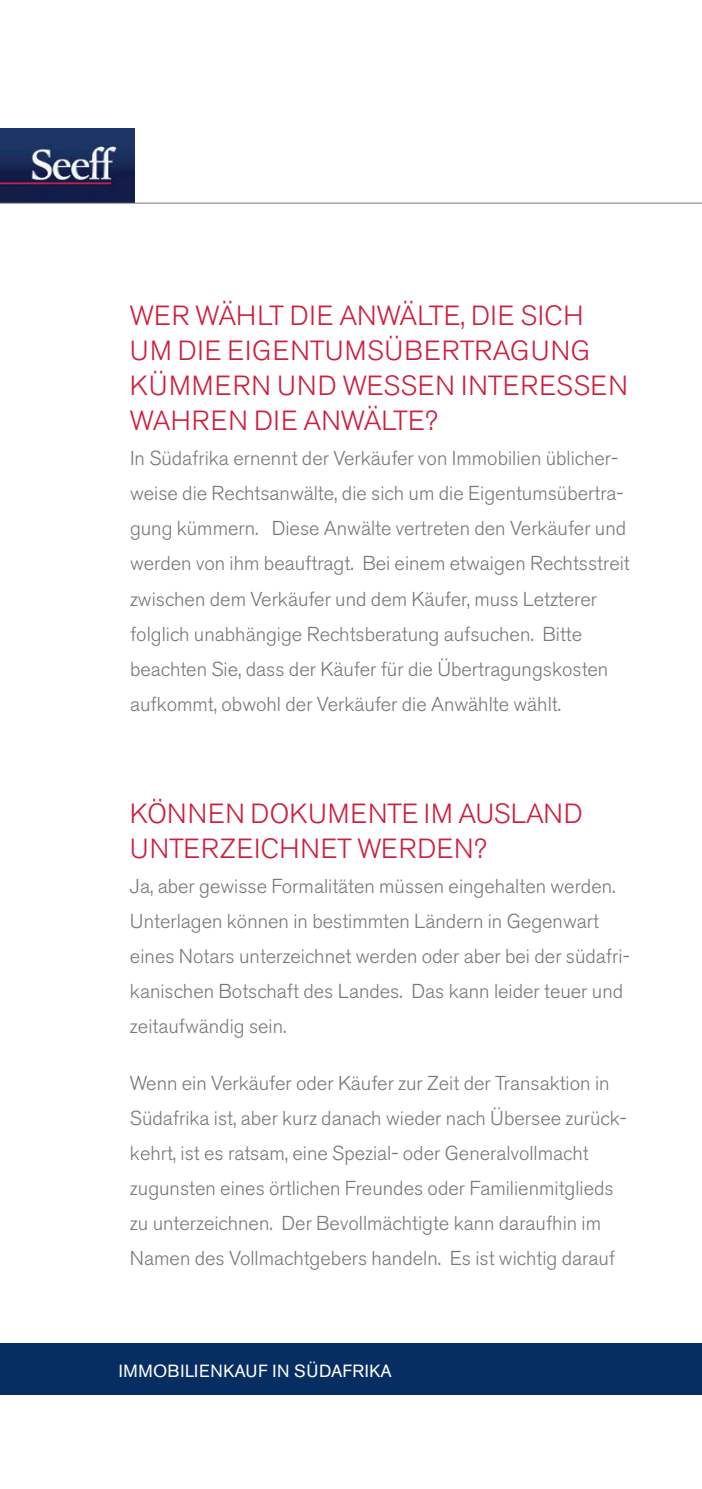
<style>
.page{position:relative;width:702px;height:1489px;background:#fff}
.page>*{position:absolute;margin:0;border:0;box-sizing:border-box;transform-origin:0 0}
.t1{font:300 27.5px/35px "Akzidenz Grotesk BE";letter-spacing:.02em;color:#cd1f3e}
.t2{font:300 20px/35px "Akzidenz Grotesk BE";color:#76787b}
.t3{font:17.5px "Akzidenz Grotesk BE";letter-spacing:.04em;color:#fff}
</style>
<div class="page">
<img style="left:0;top:128px;width:135px;height:75px">
<div style="left:0;top:128px;width:61px;height:16px;background:#1c3566"></div>
<div style="left:0;top:1343px;width:702px;height:51px;background:#072e62"></div>
<hr style="left:0;top:203px;width:702px;height:1px;background:#76787b">
<h1 class="t1" style="left:130px;top:299px;width:499px">WER WÄHLT DIE ANWÄLTE, DIE SICH<br>UM DIE EIGENTUMSÜBERTRAGUNG<br>KÜMMERN UND WESSEN INTERESSEN<br>WAHREN DIE ANWÄLTE?</h1>
<p class="t2" style="left:130px;top:441px;width:501px">In Südafrika ernennt der Verkäufer von Immobilien üblicher&shy;weise die Rechtsanwälte, die sich um die Eigentumsübertra&shy;gung kümmern. Diese Anwälte vertreten den Verkäufer und werden von ihm beauftragt. Bei einem etwaigen Rechtsstreit zwischen dem Verkäufer und dem Käufer, muss Letzterer folglich unabhängige Rechtsberatung aufsuchen. Bitte beachten Sie, dass der Käufer für die Übertragungskosten aufkommt, obwohl der Verkäufer die Anwählte wählt.</p>
<h1 class="t1" style="left:130px;top:796px;width:454px">KÖNNEN DOKUMENTE IM AUSLAND<br>UNTERZEICHNET WERDEN?</h1>
<p class="t2" style="left:130px;top:869px;width:501px">Ja, aber gewisse Formalitäten müssen eingehalten werden.<br>Unterlagen können in bestimmten Ländern in Gegenwart eines Notars unterzeichnet werden oder aber bei der südafri&shy;kanischen Botschaft des Landes. Das kann leider teuer und zeitaufwändig sein.</p>
<p class="t2" style="left:130px;top:1065px;width:498px">Wenn ein Verkäufer oder Käufer zur Zeit der Transaktion in Südafrika ist, aber kurz danach wieder nach Übersee zurück&shy;kehrt, ist es ratsam, eine Spezial- oder Generalvollmacht zugunsten eines örtlichen Freundes oder Familienmitglieds zu unterzeichnen. Der Bevollmächtigte kann daraufhin im Namen des Vollmachtgebers handeln. Es ist wichtig darauf</p>
<p class="t3" style="left:119px;top:1360px;width:274px">IMMOBILIENKAUF IN SÜDAFRIKA</p>
</div>
